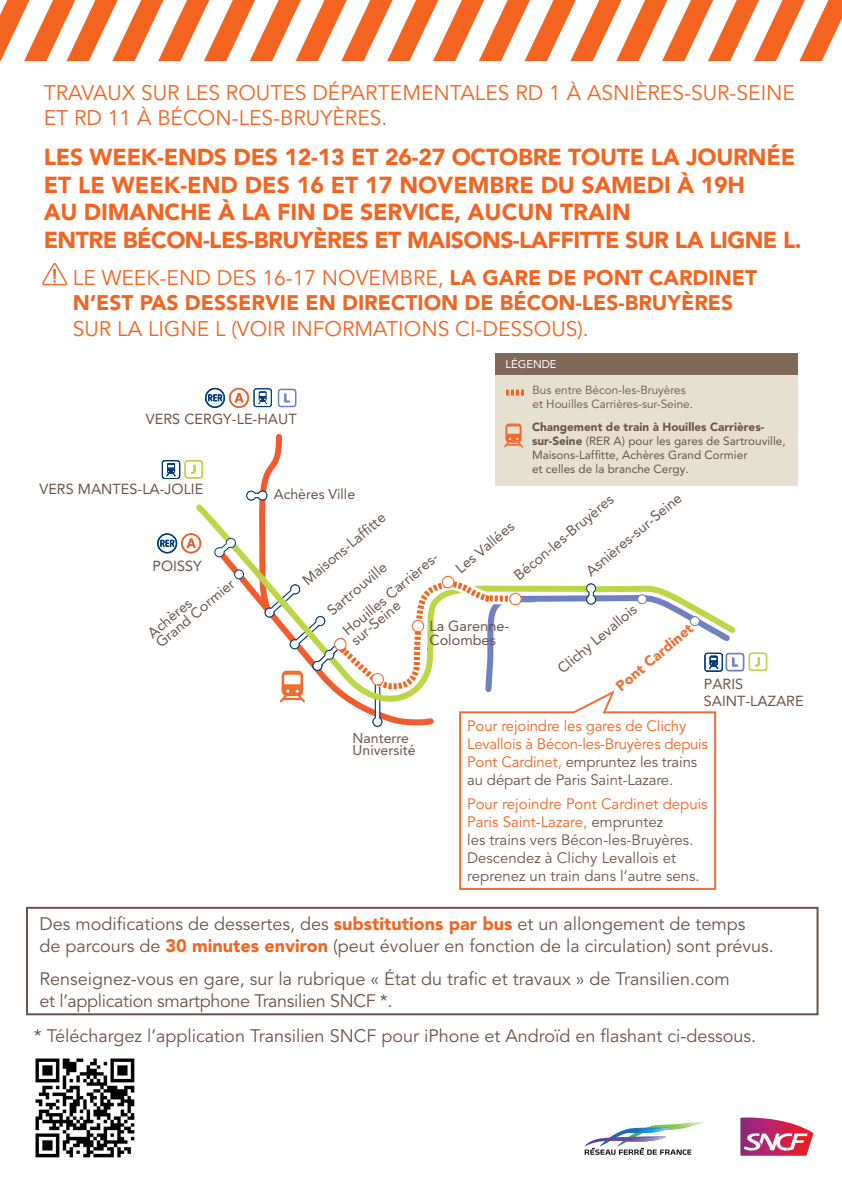
<style>
.page{position:relative;width:842px;height:1191px;background:#fff}
.page>*{position:absolute;margin:0;border:0;box-sizing:border-box;transform-origin:0 0}
.t1{font:900 23px/27.6px "Avenir LT Std";letter-spacing:-.01em;color:#f36421}
.t2{font:21px/25.2px "Avenir LT Std";color:#f36421}
.t3{font:900 21px/25.2px "Avenir LT Std";color:#f36421}
.t4{font:18px/21.6px "Avenir LT Std";color:#6b5549}
.t5{font:15px/18px "Avenir LT Std";color:#6b5549}
.t6{font:15px/18px "Avenir LT Std";letter-spacing:-.01em;color:#f36421}
.t7{font:14.5px/12.7px "Avenir LT Std";color:#6b5549}
.t8{font:900 14.5px "Avenir LT Std";color:#f26c32}
.t9{font:14.1px/12.1px "Avenir LT Std";color:#6b5549}
.t10{font:11.7px/14.1px "Avenir LT Std";color:#6b5549}
.t11{font:11.7px/14.1px "Avenir LT Std";color:#6b5549}
.t12{font:11.1px "Avenir LT Std";color:#fff}
.s1{font-weight:400}
.s2{font-weight:900}
.s3{color:#6b5549}
.s4{color:#f36421}
.s5{font-weight:900;color:#f36421}
</style>
<div class="page">
<svg style="left:740px;top:1117px;width:73px;height:38px"></svg>
<svg style="left:584px;top:1122px;width:120px;height:32px"></svg>
<img style="left:35px;top:1058px;width:100px;height:100px">
<div style="left:26px;top:906px;width:792px;height:109px;border:2px solid #6b5549"></div>
<svg style="left:0;top:0;width:842px;height:61px"></svg>
<svg style="left:191px;top:0;width:402px;height:588px"></svg>
<div style="left:235px;top:570px;width:9px;height:9px;background:#fff;border-radius:50%"></div>
<div style="left:234px;top:569px;width:10px;height:10px;border:1px solid #013c7b;border-radius:50%"></div>
<svg style="left:214px;top:537px;width:22px;height:21px"></svg>
<div style="left:496px;top:370px;width:302px;height:116px;background:#e6e0d1"></div>
<div style="left:495px;top:353px;width:303px;height:22px;background:#7f6959"></div>
<svg style="left:506px;top:389px;width:18px;height:6px"></svg>
<svg style="left:157px;top:533px;width:44px;height:20px"></svg>
<svg style="left:185px;top:460px;width:18px;height:18px"></svg>
<svg style="left:166px;top:463px;width:10px;height:13px"></svg>
<div style="left:162px;top:460px;width:18px;height:19px;border:1px solid #013c7b;border-radius:3px"></div>
<svg style="left:42px;top:263px;width:26px;height:22px"></svg>
<div style="left:459px;top:711px;width:257px;height:179px;border:2px solid #f26c32"></div>
<svg style="left:246px;top:423px;width:521px;height:304px"></svg>
<p class="t2" style="left:44px;top:81px;width:753px">TRAVAUX SUR LES ROUTES DÉPARTEMENTALES RD 1 À ASNIÈRES-SUR-SEINE<br>ET RD 11 À BÉCON-LES-BRUYÈRES.</p>
<p class="t1" style="left:44px;top:143px;width:759px">LES WEEK-ENDS DES 12-13 ET 26-27 OCTOBRE TOUTE LA JOURNÉE ET LE WEEK-END DES 16 ET 17 NOVEMBRE DU SAMEDI À 19H<br>AU DIMANCHE À LA FIN DE SERVICE, AUCUN TRAIN<br>ENTRE BÉCON-LES-BRUYÈRES ET MAISONS-LAFFITTE SUR LA LIGNE L.</p>
<p class="t3" style="left:73px;top:265px;width:686px"><span class="s1">LE WEEK-END DES 16-17 NOVEMBRE,</span> LA GARE DE PONT CARDINET<br>N’EST PAS DESSERVIE EN DIRECTION DE BÉCON-LES-BRUYÈRES</p>
<p class="t2" style="left:73px;top:316px;width:517px">SUR LA LIGNE L (VOIR INFORMATIONS CI-DESSOUS).</p>
<p class="t12" style="left:505px;top:358px;width:52px">LÉGENDE</p>
<p class="t11" style="left:532px;top:383px;width:162px">Bus entre Bécon-les-Bruyères et Houilles Carrières-sur-Seine.</p>
<p class="t7" style="left:146px;top:412px;width:152px">VERS CERGY-LE-HAUT</p>
<p class="t10" style="left:532px;top:420px;width:255px"><span class="s2">Changement de train à Houilles Carrières&shy;sur-Seine</span> (RER A) pour les gares de Sartrouville, Maisons-Laffitte, Achères Grand Cormier<br>et celles de la branche Cergy.</p>
<p class="t7" style="left:39px;top:483px;width:165px">VERS MANTES-LA-JOLIE</p>
<p class="t7" style="left:153px;top:560px;width:51px">POISSY</p>
<p class="t7" style="left:146px;top:630px;width:99px;rotate:-40deg">Achères<br>Grand Cormier</p>
<p class="t9" style="left:274px;top:488px;width:83px">Achères Ville</p>
<p class="t7" style="left:301px;top:577px;width:105px;rotate:-40deg">Maisons-Laffi tte</p>
<p class="t7" style="left:584px;top:568px;width:122px;rotate:-40deg">Asnières-sur-Seine</p>
<p class="t7" style="left:556px;top:665px;width:100px;rotate:-40deg">Clichy Levallois</p>
<p class="t7" style="left:512px;top:572px;width:126px;rotate:-40deg">Bécon-les-Bruyères</p>
<p class="t7" style="left:454px;top:565px;width:73px;rotate:-40deg">Les Vallées</p>
<p class="t7" style="left:341px;top:627px;width:123px;rotate:-40deg">Houilles Carrières&shy;sur-Seine</p>
<p class="t7" style="left:325px;top:607px;width:75px;rotate:-40deg">Sartrouville</p>
<p class="t7" style="left:429px;top:618px;width:81px;line-height:14.6px">La Garenne-<br>Colombes</p>
<p class="t8" style="left:612px;top:681px;width:97px;rotate:-40deg">Pont Cardinet</p>
<p class="t7" style="left:704px;top:675px;width:101px;line-height:17.4px">PARIS<br>SAINT-LAZARE</p>
<p class="t9" style="left:353px;top:732px;width:64px">Nanterre<br>Université</p>
<p class="t6" style="left:467px;top:717px;width:242px">Pour rejoindre les gares de Clichy Levallois à Bécon-les-Bruyères depuis Pont Cardinet, <span class="s3">empruntez les trains au départ de Paris Saint-Lazare.</span></p>
<p class="t5" style="left:467px;top:795px;width:242px"><span class="s4">Pour rejoindre Pont Cardinet depuis Paris Saint-Lazare,</span> empruntez<br>les trains vers Bécon-les-Bruyères.<br>Descendez à Clichy Levallois et reprenez un train dans l’autre sens.</p>
<p class="t4" style="left:39px;top:913px;width:736px">Des modifications de dessertes, des <span class="s5">substitutions par bus</span> et un allongement de temps<br>de parcours de <span class="s5">30 minutes environ</span> (peut évoluer en fonction de la circulation) sont prévus.</p>
<p class="t4" style="left:39px;top:968px;width:692px">Renseignez-vous en gare, sur la rubrique « État du trafic et travaux » de Transilien.com et l’application smartphone Transilien SNCF *.</p>
<p class="t4" style="left:34px;top:1026px;width:724px">* Téléchargez l’application Transilien SNCF pour iPhone et Androïd en flashant ci-dessous.</p>
</div>
